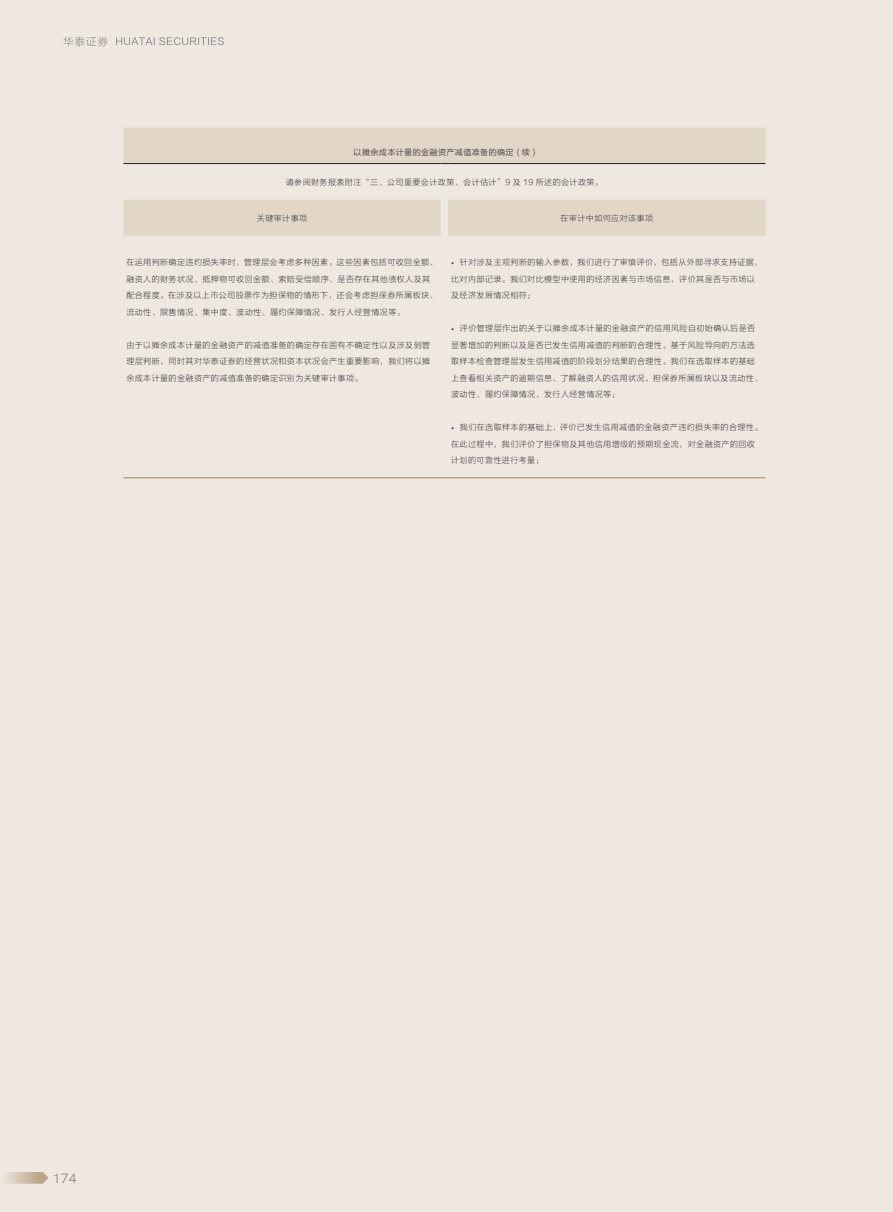
<style>
.page{position:relative;width:893px;height:1212px;background:#efe8e1}
.page>*{position:absolute;margin:0;border:0;box-sizing:border-box;transform-origin:0 0}
.t1{font:13.5px "HK Grotesk";color:#808285}
.t2{font:8.1px/16.5px "FZLTXHK";letter-spacing:.045em;color:#4b4c4d}
.t3{font:8.1px "FZLTHJW GB1 0";letter-spacing:.045em;color:#4b4c4d}
.s1{font-family:"Minion Pro"}
</style>
<div class="page">
<svg style="left:6px;top:1172px;width:42px;height:12px"></svg>
<svg style="left:63px;top:37px;width:45px;height:10px"></svg>
<svg style="left:116px;top:37px;width:108px;height:8px"></svg>
<svg style="left:123px;top:128px;width:642px;height:108px;fill:#e2d6c7"></svg>
<hr style="left:123px;top:163px;width:318px;height:1px;background:#231f20">
<hr style="left:448px;top:163px;width:317px;height:1px;background:#231f20">
<hr style="left:123px;top:477px;width:318px;height:1px;background:#bba589">
<hr style="left:448px;top:477px;width:317px;height:1px;background:#bba589">
<p class="t3" style="left:354px;top:148px;width:183px">以摊余成本计量的金融资产减值准备的确定 ( 续 )</p>
<p class="t2" style="left:286px;top:174px;width:319px">请参阅财务报表附注“三、公司重要会计政策、会计估计”9 及 19 所述的会计政策。</p>
<p class="t2" style="left:257px;top:210px;width:52px">关键审计事项</p>
<p class="t2" style="left:560px;top:210px;width:94px">在审计中如何应对该事项</p>
<p class="t2" style="left:126px;top:254px;width:313px">在运用判断确定违约损失率时，管理层会考虑多种因素。这些因素包括可收回金额、融资人的财务状况、抵押物可收回金额、索赔受偿顺序、是否存在其他债权人及其配合程度。在涉及以上市公司股票作为担保物的情形下，还会考虑担保券所属板块、流动性、限售情况、集中度、波动性、履约保障情况、发行人经营情况等。</p>
<p class="t2" style="left:126px;top:337px;width:305px;text-align:justify">由于以摊余成本计量的金融资产的减值准备的确定存在固有不确定性以及涉及到管理层判断，同时其对华泰证券的经营状况和资本状况会产生重要影响，我们将以摊余成本计量的金融资产的减值准备的确定识别为关键审计事项。</p>
<p class="t2" style="left:451px;top:254px;width:313px"><span class="s1">•</span> 针对涉及主观判断的输入参数，我们进行了审慎评价，包括从外部寻求支持证据，比对内部记录。我们对比模型中使用的经济因素与市场信息，评价其是否与市场以及经济发展情况相符；</p>
<p class="t2" style="left:451px;top:320px;width:313px"><span class="s1">•</span> 评价管理层作出的关于以摊余成本计量的金融资产的信用风险自初始确认后是否显著增加的判断以及是否已发生信用减值的判断的合理性。基于风险导向的方法选取样本检查管理层发生信用减值的阶段划分结果的合理性。我们在选取样本的基础上查看相关资产的逾期信息、了解融资人的信用状况，担保券所属板块以及流动性、波动性、履约保障情况、发行人经营情况等；</p>
<p class="t2" style="left:451px;top:419px;width:313px"><span class="s1">•</span> 我们在选取样本的基础上，评价已发生信用减值的金融资产违约损失率的合理性。在此过程中，我们评价了担保物及其他信用增级的预期现金流，对金融资产的回收计划的可靠性进行考量；</p>
<h1 class="t1" style="left:53px;top:1168px;width:25px">174</h1>
</div>
